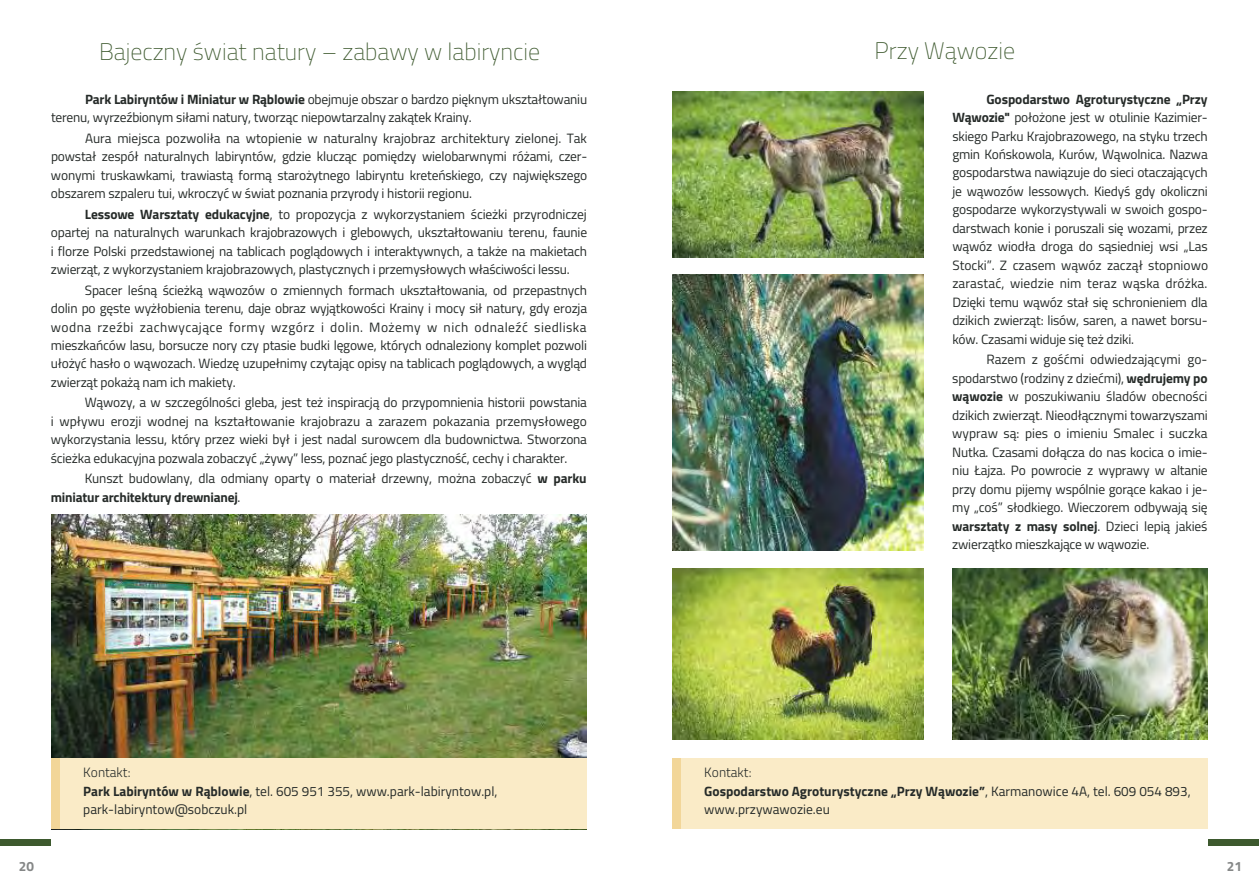
<style>
.page{position:relative;width:1259px;height:893px;background:#fff}
.page>*{position:absolute;margin:0;border:0;box-sizing:border-box;transform-origin:0 0}
.t1{font:200 24px "Titillium Web";color:#3d592e}
.t2{font:13.5px/18.5px "Titillium Web";letter-spacing:-.015em;color:#262b29;text-align:justify}
.t3{font:700 13.5px "Titillium Web";color:#858787}
.s1{font-weight:700}
.s2{font-weight:300}
</style>
<div class="page">
<img style="left:51px;top:514px;width:536px;height:244px">
<div style="left:51px;top:758px;width:536px;height:71px;background:#faebc7"></div>
<div style="left:51px;top:758px;width:9px;height:71px;background:#f2d699"></div>
<div style="left:1208px;top:839px;width:51px;height:7px;background:#3d592e"></div>
<div style="left:0;top:839px;width:51px;height:7px;background:#3d592e"></div>
<div style="left:672px;top:758px;width:536px;height:71px;background:#faebc7"></div>
<div style="left:672px;top:758px;width:8px;height:71px;background:#f2d699"></div>
<img style="left:672px;top:274px;width:251px;height:277px">
<img style="left:952px;top:569px;width:255px;height:170px">
<img style="left:672px;top:569px;width:251px;height:170px">
<img style="left:672px;top:91px;width:251px;height:166px">
<p class="t1" style="left:99px;top:33px;width:443px">Bajeczny świat natury – zabawy w labiryncie</p>
<p class="t2" style="left:51px;top:89px;width:538px;text-indent:34px"><span class="s1">Park Labiryntów i Miniatur w Rąblowie</span> obejmuje obszar o bardzo pięknym ukształtowaniu terenu, wyrzeźbionym siłami natury, tworząc niepowtarzalny zakątek Krainy.</p>
<p class="t2" style="left:51px;top:128px;width:538px;text-indent:34px">Aura miejsca pozwoliła na wtopienie w naturalny krajobraz architektury zielonej. Tak powstał zespół naturalnych labiryntów, gdzie klucząc pomiędzy wielobarwnymi różami, czer&shy;wonymi truskawkami, trawiastą formą starożytnego labiryntu kreteńskiego, czy największego obszarem szpaleru tui, wkroczyć w świat poznania przyrody i historii regionu.</p>
<p class="t2" style="left:51px;top:204px;width:538px;text-indent:34px"><span class="s1">Lessowe Warsztaty edukacyjne</span>, to propozycja z wykorzystaniem ścieżki przyrodniczej opartej na naturalnych warunkach krajobrazowych i glebowych, ukształtowaniu terenu, faunie i florze Polski przedstawionej na tablicach poglądowych i interaktywnych, a także na makietach zwierząt, z wykorzystaniem krajobrazowych, plastycznych i przemysłowych właściwości lessu.</p>
<p class="t2" style="left:51px;top:280px;width:538px;text-indent:34px">Spacer leśną ścieżką wąwozów o zmiennych formach ukształtowania, od przepastnych dolin po gęste wyżłobienia terenu, daje obraz wyjątkowości Krainy i mocy sił natury, gdy erozja wodna rzeźbi zachwycające formy wzgórz i dolin. Możemy w nich odnaleźć siedliska mieszkańców lasu, borsucze nory czy ptasie budki lęgowe, których odnaleziony komplet pozwoli ułożyć hasło o wąwozach. Wiedzę uzupełnimy czytając opisy na tablicach poglądowych, a wygląd zwierząt pokażą nam ich makiety.</p>
<p class="t2" style="left:51px;top:393px;width:538px;text-indent:34px">Wąwozy, a w szczególności gleba, jest też inspiracją do przypomnienia historii powstania i wpływu erozji wodnej na kształtowanie krajobrazu a zarazem pokazania przemysłowego wykorzystania lessu, który przez wieki był i jest nadal surowcem dla budownictwa. Stworzona ścieżka edukacyjna pozwala zobaczyć „żywy” less, poznać jego plastyczność, cechy i charakter.</p>
<p class="t2" style="left:51px;top:469px;width:537px;text-indent:34px">Kunszt budowlany, dla odmiany oparty o materiał drzewny, można zobaczyć <span class="s1">w parku miniatur architektury drewnianej</span>.</p>
<p class="t2" style="left:83px;top:763px;width:416px;text-align:left"><span class="s2">Kontakt:<br></span><span class="s1">Park Labiryntów w Rąblowie</span>, tel. 605 951 355, www.park-labiryntow.pl, park-labiryntow@sobczuk.pl</p>
<p class="t1" style="left:874px;top:32px;width:142px">Przy Wąwozie</p>
<p class="t2" style="left:952px;top:89px;width:257px;text-indent:34px"><span class="s1">Gospodarstwo Agroturystyczne „Przy Wąwozie"</span> położone jest w otulinie Kazimier&shy;skiego Parku Krajobrazowego, na styku trzech gmin Końskowola, Kurów, Wąwolnica. Nazwa gospodarstwa nawiązuje do sieci otaczających je wąwozów lessowych. Kiedyś gdy okoliczni gospodarze wykorzystywali w swoich gospo&shy;darstwach konie i poruszali się wozami, przez wąwóz wiodła droga do sąsiedniej wsi „Las Stocki”. Z czasem wąwóz zaczął stopniowo zarastać, wiedzie nim teraz wąska dróżka.<br>Dzięki temu wąwóz stał się schronieniem dla dzikich zwierząt: lisów, saren, a nawet borsu&shy;ków. Czasami widuje się też dziki.</p>
<p class="t2" style="left:952px;top:350px;width:257px;text-indent:34px">Razem z gośćmi odwiedzającymi go&shy;spodarstwo (rodziny z dziećmi), <span class="s1">wędrujemy po wąwozie</span> w poszukiwaniu śladów obecności dzikich zwierząt. Nieodłącznymi towarzyszami wypraw są: pies o imieniu Smalec i suczka Nutka. Czasami dołącza do nas kocica o imie&shy;niu Łajza. Po powrocie z wyprawy w altanie przy domu pijemy wspólnie gorące kakao i je&shy;my „coś” słodkiego. Wieczorem odbywają się <span class="s1">warsztaty z masy solnej</span>. Dzieci lepią jakieś zwierzątko mieszkające w wąwozie.</p>
<p class="t2" style="left:704px;top:763px;width:488px;text-align:left"><span class="s2">Kontakt:<br></span><span class="s1">Gospodarstwo Agroturystyczne „Przy Wąwozie”</span>, Karmanowice 4A, tel. 609 054 893, www.przywawozie.eu</p>
<p class="t3" style="left:19px;top:855px;width:17px">20</p>
<p class="t3" style="left:1226px;top:855px;width:17px">21</p>
</div>
